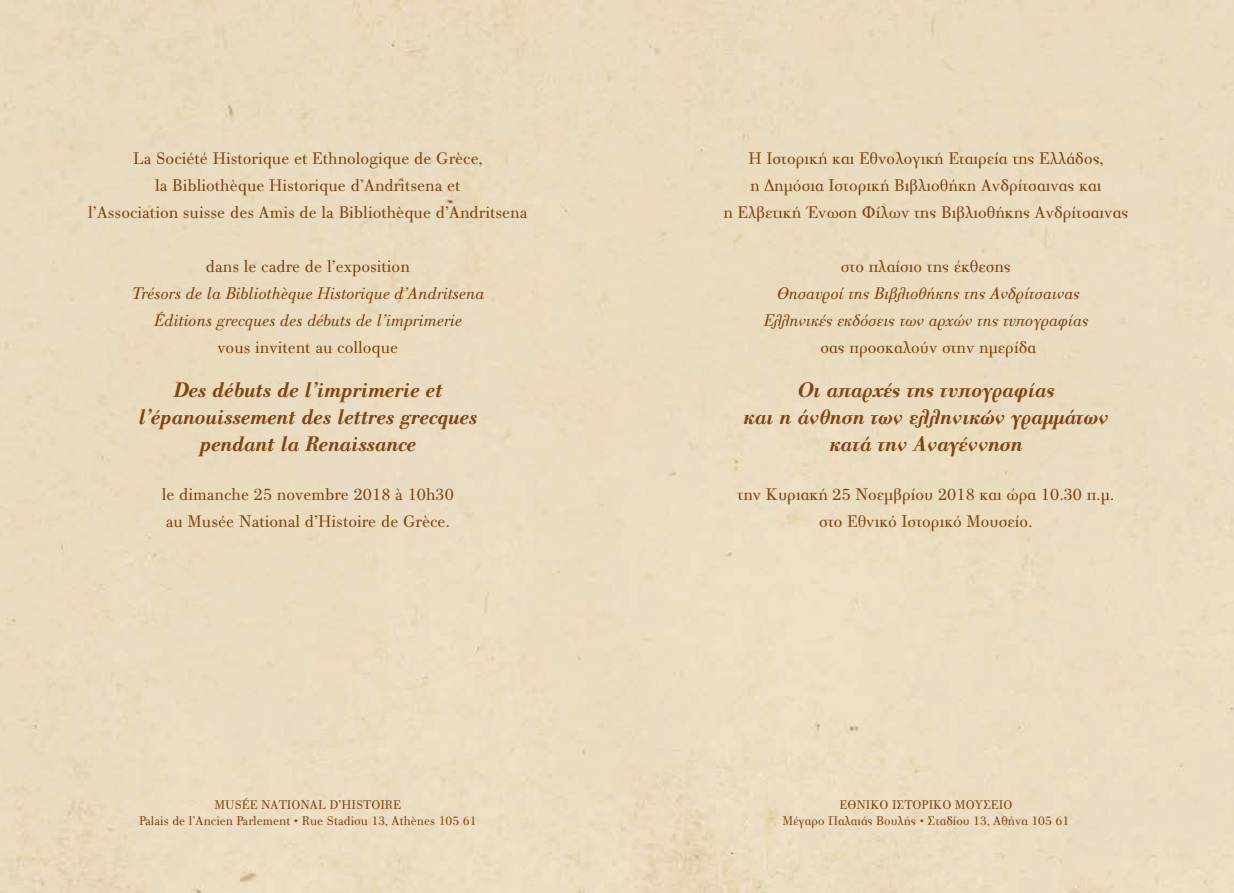
<style>
.page{position:relative;width:1234px;height:893px;background:#fff}
.page>*{position:absolute;margin:0;border:0;box-sizing:border-box;transform-origin:0 0}
.t1{font:italic 700 22.5px/27px "PF Bodoni Text Poly";color:#834511;text-align:center}
.t2{font:18px/27px "PF Bodoni Text Poly";color:#834511;text-align:center}
.t3{font:italic 18px/27px "PF Bodoni Text Poly";color:#834511;text-align:center}
.t4{font:13.5px/16.2px "PF Bodoni Text Poly";color:#834511;text-align:center}
</style>
<div class="page">
<div style="left:0;top:0;width:1233px;height:893px;background:#eadcbf"></div>
<p class="t2" style="left:88px;top:145px;width:441px">La Société Historique et Ethnologique de Grèce,<br>la Bibliothèque Historique d’Andritsena et<br>l’Association suisse des Amis de la Bibliothèque d’Andritsena</p>
<p class="t2" style="left:206px;top:253px;width:205px">dans le cadre de l’exposition</p>
<p class="t3" style="left:131px;top:280px;width:354px">Trésors de la Bibliothèque Historique d’Andritsena<br>Éditions grecques des débuts de l’imprimerie</p>
<p class="t2" style="left:217px;top:334px;width:182px">vous invitent au colloque</p>
<p class="t1" style="left:138px;top:376px;width:340px">Des débuts de l’imprimerie et l’épanouissement des lettres grecques pendant la Renaissance</p>
<p class="t2" style="left:162px;top:481px;width:293px;text-align:left">le dimanche 25 novembre 2018 à 10h30 au Musée National d’Histoire de Grèce.</p>
<p class="t4" style="left:139px;top:797px;width:339px">MUSÉE NATIONAL D’HISTOIRE<br>Palais de l’Ancien Parlement • Rue Stadiou 13, Athènes 105 61</p>
<p class="t2" style="left:723px;top:145px;width:406px">Η Ιστορική και Εθνολογική Εταιρεία της Ελλάδος,<br>η Δημόσια Ιστορική Βιβλιοθήκη Ανδρίτσαινας και<br>η Ελβετική Ένωση Φίλων της Βιβλιοθήκης Ανδρίτσαινας</p>
<p class="t2" style="left:840px;top:253px;width:171px">στο πλαίσιο της έκθεσης</p>
<p class="t3" style="left:763px;top:280px;width:326px">Θησαυροί της Βιβλιοθήκης της Ανδρίτσαινας<br>Ελληνικές εκδόσεις των αρχών της τυπογραφίας</p>
<p class="t2" style="left:820px;top:334px;width:217px">σας προσκαλούν στην ημερίδα</p>
<p class="t1" style="left:743px;top:376px;width:366px">Οι απαρχές της τυπογραφίας<br>και η άνθηση των ελληνικών γραμμάτων κατά την Αναγέννηση</p>
<p class="t2" style="left:737px;top:481px;width:378px">την Κυριακή 25 Νοεμβρίου 2018 και ώρα 10.30 π.μ. στο Εθνικό Ιστορικό Μουσείο.</p>
<p class="t4" style="left:782px;top:797px;width:288px">ΕΘΝΙΚΟ ΙΣΤΟΡΙΚΟ ΜΟΥΣΕΙΟ<br>Μέγαρο Παλαιάς Βουλής • Σταδίου 13, Αθήνα 105 61</p>
</div>
